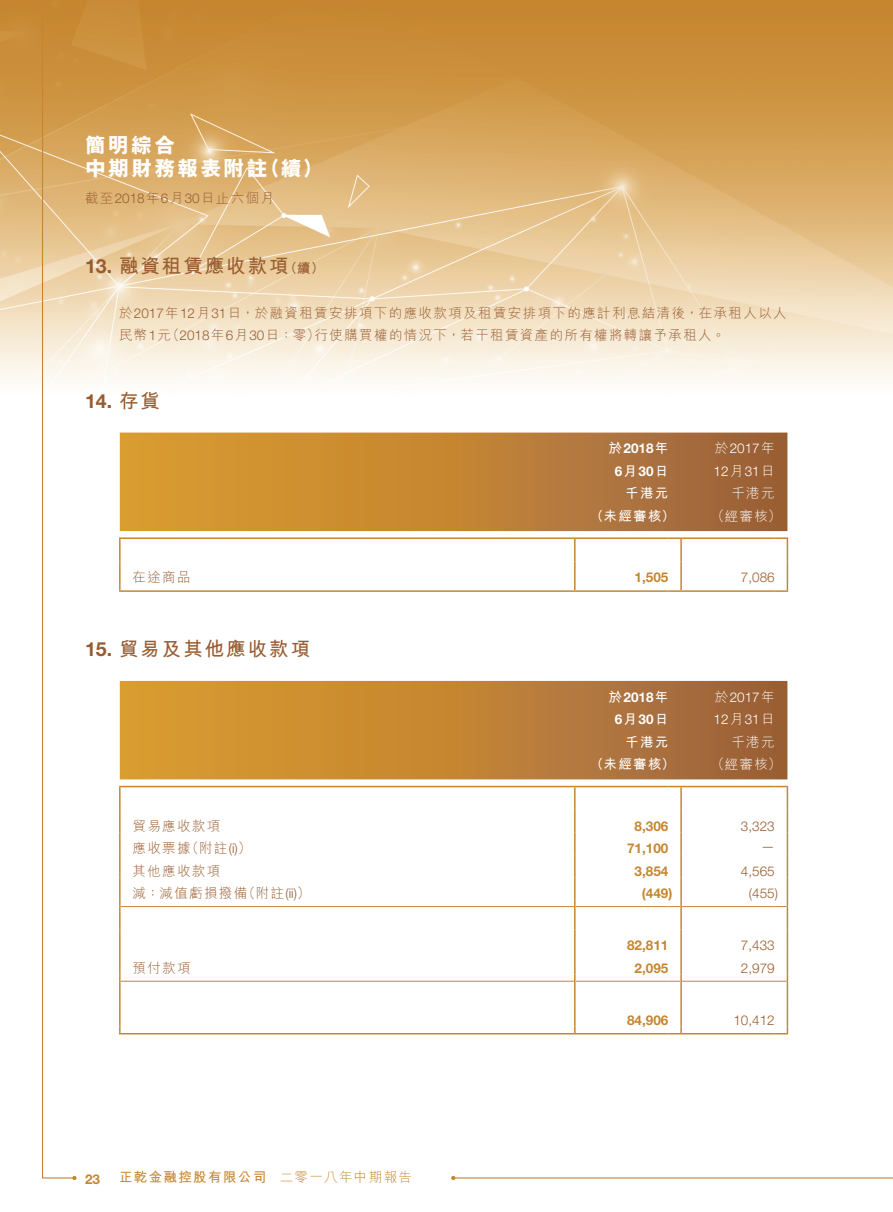
<style>
.page{position:relative;width:893px;height:1212px;background:#fff}
.page>*{position:absolute;margin:0;border:0;box-sizing:border-box;transform-origin:0 0}
.t1{font:800 21px "M Hei HK";letter-spacing:.1em;color:#fff}
.t2{font:700 19.5px "M Hei HK";letter-spacing:.1em;color:#985c30}
.t3{font:700 19.5px "Helvetica Neue LT Std";color:#985c30}
.t4{font:300 13.5px/22.5px "M Hei HK";letter-spacing:.1em;color:#985c30}
.t5{font:700 13.5px "Helvetica Neue LT Std";color:#c68630}
.t6{font:300 13.5px "Helvetica Neue LT Std";color:#985c30}
.t7{font:300 13.5px/22.5px "Helvetica Neue LT Std";color:#fff}
.t8{font:700 13.5px/22.5px "Helvetica Neue LT Std";color:#fff;text-align:center}
.t9{font:700 13.5px "M Hei HK";letter-spacing:.1em;color:#fff}
.t10{font:300 13.5px "M Hei HK";letter-spacing:.1em;color:#fff}
.t11{font:700 13.5px "M Hei HK";letter-spacing:.1em;color:#c68630}
.t12{font:300 13.5px "M Hei HK";letter-spacing:.1em;color:#c68630}
.t13{font:700 13.5px "M Hei HK";color:#985c30}
.s1{font-family:"Helvetica Neue LT Std"}
.s2{font-family:"M Hei HK"}
</style>
<div class="page">
<img style="left:0;top:0;width:893px;height:1181px">
<hr style="left:454px;top:1177px;width:439px;height:1px;background:#c68630">
<svg style="left:451px;top:1176px;width:4px;height:4px"></svg>
<svg style="left:41px;top:0;width:36px;height:1180px"></svg>
<svg style="left:120px;top:433px;width:667px;height:98px;background:#be8135"></svg>
<hr style="left:119px;top:590px;width:456px;height:2px;background:#c68630">
<hr style="left:575px;top:590px;width:93px;height:2px;background:#c68630">
<hr style="left:681px;top:590px;width:94px;height:2px;background:#c68630">
<hr style="left:119px;top:537px;width:456px;height:2px;background:#c68630">
<hr style="left:575px;top:537px;width:93px;height:2px;background:#c68630">
<svg style="left:668px;top:537px;width:13px;height:2px"></svg>
<hr style="left:681px;top:537px;width:94px;height:2px;background:#c68630">
<hr style="left:119px;top:539px;width:2px;height:22px;background:#c68630">
<hr style="left:119px;top:561px;width:2px;height:23px;background:#c68630">
<svg style="left:119px;top:584px;width:2px;height:6px"></svg>
<svg style="left:775px;top:537px;width:13px;height:55px"></svg>
<hr style="left:574px;top:539px;width:2px;height:22px;background:#c68630">
<hr style="left:574px;top:561px;width:2px;height:23px;background:#c68630">
<svg style="left:574px;top:584px;width:2px;height:6px"></svg>
<hr style="left:680px;top:539px;width:2px;height:22px;background:#c68630">
<hr style="left:680px;top:561px;width:2px;height:23px;background:#c68630">
<svg style="left:668px;top:584px;width:14px;height:8px"></svg>
<svg style="left:120px;top:681px;width:667px;height:98px;background:#be8135"></svg>
<hr style="left:121px;top:906px;width:453px;height:1px;background:#c68630">
<hr style="left:576px;top:906px;width:92px;height:1px;background:#c68630">
<hr style="left:682px;top:906px;width:93px;height:1px;background:#c68630">
<hr style="left:121px;top:981px;width:453px;height:1px;background:#c68630">
<hr style="left:576px;top:981px;width:92px;height:1px;background:#c68630">
<hr style="left:682px;top:981px;width:93px;height:1px;background:#c68630">
<hr style="left:119px;top:1033px;width:456px;height:1px;background:#c68630">
<hr style="left:575px;top:1033px;width:93px;height:1px;background:#c68630">
<hr style="left:681px;top:1033px;width:94px;height:1px;background:#c68630">
<hr style="left:119px;top:786px;width:456px;height:1px;background:#c68630">
<hr style="left:575px;top:786px;width:93px;height:1px;background:#c68630">
<svg style="left:668px;top:786px;width:13px;height:1px"></svg>
<hr style="left:681px;top:786px;width:94px;height:1px;background:#c68630">
<hr style="left:119px;top:787px;width:2px;height:23px;background:#c68630">
<hr style="left:119px;top:810px;width:2px;height:22px;background:#c68630">
<hr style="left:119px;top:832px;width:2px;height:23px;background:#c68630">
<hr style="left:119px;top:855px;width:2px;height:22px;background:#c68630">
<hr style="left:119px;top:877px;width:2px;height:23px;background:#c68630">
<svg style="left:119px;top:900px;width:2px;height:6px"></svg>
<hr style="left:119px;top:906px;width:2px;height:23px;background:#c68630">
<hr style="left:119px;top:929px;width:2px;height:23px;background:#c68630">
<hr style="left:119px;top:952px;width:2px;height:22px;background:#c68630">
<svg style="left:119px;top:974px;width:2px;height:7px"></svg>
<hr style="left:119px;top:981px;width:2px;height:23px;background:#c68630">
<hr style="left:119px;top:1004px;width:2px;height:22px;background:#c68630">
<svg style="left:119px;top:1026px;width:2px;height:7px"></svg>
<svg style="left:775px;top:786px;width:13px;height:248px"></svg>
<hr style="left:574px;top:787px;width:2px;height:23px;background:#c68630">
<hr style="left:574px;top:810px;width:2px;height:22px;background:#c68630">
<hr style="left:574px;top:832px;width:2px;height:23px;background:#c68630">
<hr style="left:574px;top:855px;width:2px;height:22px;background:#c68630">
<hr style="left:574px;top:877px;width:2px;height:23px;background:#c68630">
<svg style="left:574px;top:900px;width:2px;height:6px"></svg>
<hr style="left:574px;top:906px;width:2px;height:23px;background:#c68630">
<hr style="left:574px;top:929px;width:2px;height:23px;background:#c68630">
<hr style="left:574px;top:952px;width:2px;height:22px;background:#c68630">
<svg style="left:574px;top:974px;width:2px;height:7px"></svg>
<hr style="left:574px;top:981px;width:2px;height:23px;background:#c68630">
<hr style="left:574px;top:1004px;width:2px;height:22px;background:#c68630">
<svg style="left:574px;top:1026px;width:2px;height:7px"></svg>
<hr style="left:680px;top:787px;width:2px;height:23px;background:#c68630">
<hr style="left:680px;top:810px;width:2px;height:22px;background:#c68630">
<hr style="left:680px;top:832px;width:2px;height:23px;background:#c68630">
<hr style="left:680px;top:855px;width:2px;height:22px;background:#c68630">
<hr style="left:680px;top:877px;width:2px;height:23px;background:#c68630">
<svg style="left:668px;top:900px;width:14px;height:7px"></svg>
<hr style="left:680px;top:906px;width:2px;height:23px;background:#c68630">
<hr style="left:680px;top:929px;width:2px;height:23px;background:#c68630">
<hr style="left:680px;top:952px;width:2px;height:22px;background:#c68630">
<svg style="left:668px;top:974px;width:14px;height:8px"></svg>
<hr style="left:680px;top:981px;width:2px;height:23px;background:#c68630">
<hr style="left:680px;top:1004px;width:2px;height:22px;background:#c68630">
<svg style="left:668px;top:1026px;width:14px;height:8px"></svg>
<h1 class="t1" style="left:85px;top:135px;width:92px">簡明綜合</h1>
<h1 class="t1" style="left:260px;top:158px;width:64px">（續(</h1>
<h1 class="t1" style="left:85px;top:158px;width:184px">中期財務報表附註</h1>
<p class="t4" style="left:85px;top:187px;width:190px">截至<span class="s1">2018</span>年<span class="s1">6</span>月<span class="s1">30</span>日止六個月</p>
<h2 class="t2" style="left:85px;top:251px;width:205px"><span class="s1">13.</span> 融資租賃應收款項</h2>
<p class="t4" style="left:315px;top:301px;width:473px;text-indent:-196px">於<span class="s1">2017</span>年<span class="s1">12</span>月<span class="s1">31</span>日，於融資租賃安排項下的應收款項及租賃安排項下的應計利息結清後，在承租人以人行使購買權的情況下，若干租賃資產的所有權將轉讓予承租人。</p>
<p class="t13" style="left:284px;top:259px;width:42px">（續(</p>
<p class="t4" style="left:166px;top:324px;width:155px">（<span class="s1">2018</span>年<span class="s1">6</span>月<span class="s1">30</span>日：零）</p>
<p class="t4" style="left:119px;top:324px;width:54px">民幣<span class="s1">1</span>元</p>
<h2 class="t3" style="left:85px;top:389px;width:76px">14. <span class="s2">存貨</span></h2>
<p class="t4" style="left:133px;top:566px;width:60px">在途商品</p>
<h2 class="t2" style="left:85px;top:635px;width:227px"><span class="s1">15.</span> 貿易及其他應收款項</h2>
<p class="t4" style="left:133px;top:814px;width:89px">貿易應收款項</p>
<p class="t4" style="left:186px;top:837px;width:67px">（附註 (<span class="s1">(i(</span></p>
<p class="t4" style="left:133px;top:837px;width:60px">應收票據</p>
<p class="t4" style="left:133px;top:859px;width:89px">其他應收款項</p>
<p class="t4" style="left:242px;top:882px;width:70px">（附註 (<span class="s1">(i i(</span></p>
<p class="t4" style="left:133px;top:882px;width:116px">減：減值虧損撥備</p>
<p class="t4" style="left:133px;top:956px;width:60px">預付款項</p>
<p class="t5" style="left:85px;top:1170px;width:17px">23</p>
<p class="t11" style="left:119px;top:1167px;width:149px">正乾金融控股有限公司</p>
<p class="t12" style="left:280px;top:1170px;width:134px">二零一八年中期報告</p>
<p class="t8" style="left:609px;top:437px;width:61px"><span class="s2">於</span>2018<span class="s2">年<br></span>6<span class="s2">月</span>30<span class="s2">日</span></p>
<p class="t7" style="left:714px;top:437px;width:63px"><span class="s2">於</span>2017<span class="s2">年<br></span>12<span class="s2">月</span>31<span class="s2">日</span></p>
<p class="t10" style="left:731px;top:486px;width:45px">千港元</p>
<p class="t9" style="left:625px;top:484px;width:45px">千港元</p>
<p class="t9" style="left:590px;top:506px;width:87px">（未經審核）</p>
<p class="t5" style="left:635px;top:569px;width:35px">1,505</p>
<p class="t10" style="left:711px;top:509px;width:72px">（經審核(</p>
<p class="t6" style="left:741px;top:569px;width:35px">7,086</p>
<p class="t8" style="left:609px;top:685px;width:61px"><span class="s2">於</span>2018<span class="s2">年<br></span>6<span class="s2">月</span>30<span class="s2">日</span></p>
<p class="t7" style="left:714px;top:685px;width:63px"><span class="s2">於</span>2017<span class="s2">年<br></span>12<span class="s2">月</span>31<span class="s2">日</span></p>
<p class="t10" style="left:731px;top:735px;width:45px">千港元</p>
<p class="t9" style="left:625px;top:732px;width:45px">千港元</p>
<p class="t9" style="left:590px;top:754px;width:87px">（未經審核）</p>
<p class="t10" style="left:711px;top:757px;width:72px">（經審核(</p>
<p class="t5" style="left:635px;top:817px;width:35px">8,306</p>
<p class="t6" style="left:741px;top:817px;width:35px">3,323</p>
<p class="t5" style="left:627px;top:840px;width:43px">71,100</p>
<p class="t6" style="left:761px;top:838px;width:15px">—</p>
<p class="t5" style="left:635px;top:862px;width:35px">3,854</p>
<p class="t6" style="left:741px;top:862px;width:35px">4,565</p>
<p class="t5" style="left:642px;top:885px;width:32px">)449(</p>
<p class="t6" style="left:749px;top:885px;width:31px">)455(</p>
<p class="t5" style="left:627px;top:937px;width:43px">82,811</p>
<p class="t6" style="left:741px;top:937px;width:35px">7,433</p>
<p class="t5" style="left:635px;top:959px;width:35px">2,095</p>
<p class="t6" style="left:741px;top:960px;width:35px">2,979</p>
<p class="t5" style="left:627px;top:1012px;width:43px">84,906</p>
<p class="t6" style="left:733px;top:1012px;width:43px">10,412</p>
</div>
